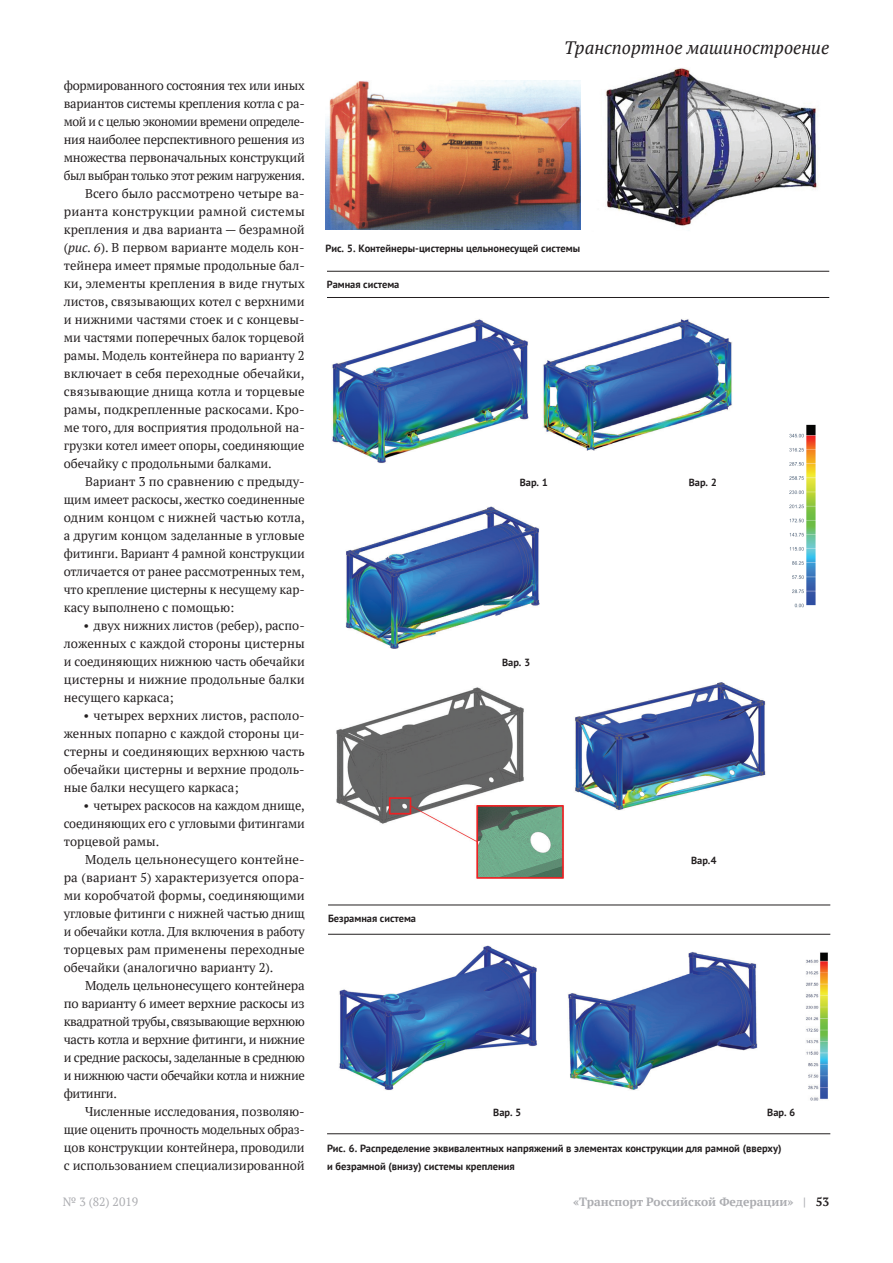
<style>
.page{position:relative;width:893px;height:1263px;background:#fff}
.page>*{position:absolute;margin:0;border:0;box-sizing:border-box;transform-origin:0 0}
.t1{font:italic 18px "PT Serif";color:#231f20}
.t2{font:12.75px/18px "PT Serif";color:#231f20;text-align:justify}
.t3{font:12.75px "PT Serif";letter-spacing:-.02em;color:#231f20}
.t4{font:12.75px "PT Serif";letter-spacing:-.03em;color:#231f20}
.t5{font:12.75px "PT Serif";letter-spacing:-.035em;color:#231f20}
.t6{font:12.75px "PT Serif";letter-spacing:.02em;color:#231f20}
.t7{font:700 12px "PT Serif";color:#acadb1}
.t8{font:12px "PT Serif";color:#acadb1}
.t9{font:700 10.5px/18px "PT Sans";color:#231f20}
.t10{font:700 10.35px "PT Sans";color:#231f20}
.s1{font-style:italic}
.s2{color:#231f20}
</style>
<div class="page">
<img style="left:789px;top:424px;width:27px;height:184px">
<img style="left:806px;top:952px;width:22px;height:149px">
<img style="left:332px;top:319px;width:197px;height:144px">
<img style="left:543px;top:319px;width:189px;height:131px">
<img style="left:345px;top:506px;width:194px;height:142px">
<img style="left:336px;top:687px;width:228px;height:192px">
<img style="left:575px;top:682px;width:191px;height:128px">
<img style="left:339px;top:945px;width:198px;height:145px">
<img style="left:568px;top:952px;width:190px;height:138px">
<hr style="left:328px;top:905px;width:502px;height:1px;background:#231f20">
<hr style="left:327px;top:297px;width:502px;height:1px;background:#231f20">
<hr style="left:327px;top:271px;width:502px;height:1px;background:#231f20">
<hr style="left:328px;top:934px;width:502px;height:1px;background:#231f20">
<hr style="left:327px;top:1133px;width:503px;height:1px;background:#231f20">
<img style="left:326px;top:81px;width:255px;height:149px">
<img style="left:605px;top:68px;width:214px;height:158px">
<p class="t3" style="left:64px;top:77px;width:242px">формированного состояния тех или иных</p>
<p class="t3" style="left:64px;top:95px;width:242px">вариантов системы крепления котла с ра-</p>
<p class="t5" style="left:64px;top:113px;width:242px">мой и с целью экономии времени определе-</p>
<p class="t3" style="left:64px;top:131px;width:243px">ния наиболее перспективного решения из</p>
<p class="t3" style="left:64px;top:149px;width:243px">множества первоначальных конструкций</p>
<p class="t4" style="left:64px;top:167px;width:243px">был выбран только этот режим нагружения.</p>
<p class="t2" style="left:85px;top:184px;width:221px">Всего было рассмотрено четыре ва-</p>
<p class="t6" style="left:64px;top:203px;width:243px">рианта конструкции рамной системы</p>
<p class="t2" style="left:64px;top:220px;width:242px">крепления и два варианта — безрамной</p>
<p class="t2" style="left:64px;top:238px;width:242px">(<span class="s1">рис. 6</span>). В первом варианте модель кон-</p>
<p class="t2" style="left:64px;top:256px;width:242px">тейнера имеет прямые продольные бал-</p>
<p class="t2" style="left:64px;top:274px;width:243px">ки, элементы крепления в виде гнутых</p>
<p class="t2" style="left:64px;top:292px;width:242px">листов, связывающих котел с верхними</p>
<p class="t2" style="left:64px;top:310px;width:242px">и нижними частями стоек и с концевы-</p>
<p class="t2" style="left:64px;top:328px;width:242px">ми частями поперечных балок торцевой</p>
<p class="t2" style="left:64px;top:346px;width:242px">рамы. Модель контейнера по варианту 2</p>
<p class="t2" style="left:64px;top:364px;width:242px">включает в себя переходные обечайки,</p>
<p class="t2" style="left:64px;top:382px;width:242px">связывающие днища котла и торцевые</p>
<p class="t2" style="left:64px;top:400px;width:242px">рамы, подкрепленные раскосами. Кро-</p>
<p class="t2" style="left:64px;top:418px;width:242px">ме того, для восприятия продольной на-</p>
<p class="t2" style="left:64px;top:436px;width:242px">грузки котел имеет опоры, соединяющие</p>
<p class="t2" style="left:64px;top:454px;width:210px">обечайку с продольными балками.</p>
<p class="t2" style="left:85px;top:472px;width:221px">Вариант 3 по сравнению с предыду-</p>
<p class="t2" style="left:64px;top:490px;width:243px">щим имеет раскосы, жестко соединенные</p>
<p class="t2" style="left:64px;top:508px;width:242px">одним концом с нижней частью котла,</p>
<p class="t2" style="left:64px;top:526px;width:242px">а другим концом заделанные в угловые</p>
<p class="t2" style="left:64px;top:544px;width:243px">фитинги. Вариант 4 рамной конструкции</p>
<p class="t2" style="left:64px;top:562px;width:242px">отличается от ранее рассмотренных тем,</p>
<p class="t2" style="left:64px;top:580px;width:242px">что крепление цистерны к несущему кар-</p>
<p class="t2" style="left:64px;top:598px;width:172px">касу выполнено с помощью:</p>
<p class="t2" style="left:64px;top:616px;width:243px;text-indent:20px">• двух нижних листов (ребер), распо&shy;ложенных с каждой стороны цистерны и соединяющих нижнюю часть обечайки цистерны и нижние продольные балки несущего каркаса;</p>
<p class="t2" style="left:64px;top:706px;width:243px;text-indent:20px">• четырех верхних листов, располо&shy;женных попарно с каждой стороны ци&shy;стерны и соединяющих верхнюю часть обечайки цистерны и верхние продоль&shy;ные балки несущего каркаса;</p>
<p class="t2" style="left:64px;top:796px;width:243px;text-indent:20px">• четырех раскосов на каждом днище, соединяющих его с угловыми фитингами торцевой рамы.</p>
<p class="t2" style="left:64px;top:850px;width:243px;text-indent:21px">Модель цельнонесущего контейне&shy;ра (вариант 5) характеризуется опора&shy;ми коробчатой формы, соединяющими угловые фитинги с нижней частью днищ и обечайки котла. Для включения в работу торцевых рам применены переходные обечайки (аналогично варианту 2).</p>
<p class="t2" style="left:64px;top:976px;width:243px;text-indent:21px">Модель цельнонесущего контейнера по варианту 6 имеет верхние раскосы из квадратной трубы, связывающие верхнюю часть котла и верхние фитинги, и нижние и средние раскосы, заделанные в среднюю и нижнюю части обечайки котла и нижние фитинги.</p>
<p class="t2" style="left:64px;top:1102px;width:243px;text-indent:21px">Численные исследования, позволяю&shy;щие оценить прочность модельных образ&shy;цов конструкции контейнера, проводили с использованием специализированной</p>
<h1 class="t1" style="left:564px;top:36px;width:266px">Транспортное машиностроение</h1>
<p class="t9" style="left:326px;top:239px;width:256px">Рис. 5. Контейнеры-цистерны цельнонесущей системы</p>
<p class="t10" style="left:327px;top:277px;width:74px">Рамная система</p>
<p class="t10" style="left:328px;top:912px;width:89px">Безрамная система</p>
<p class="t10" style="left:520px;top:475px;width:30px">Вар. 1</p>
<p class="t10" style="left:689px;top:475px;width:30px">Вар. 2</p>
<p class="t10" style="left:502px;top:655px;width:30px">Вар. 3</p>
<p class="t10" style="left:691px;top:853px;width:27px">Вар.4</p>
<p class="t10" style="left:493px;top:1105px;width:30px">Вар. 5</p>
<p class="t10" style="left:767px;top:1105px;width:30px">Вар. 6</p>
<p class="t9" style="left:327px;top:1139px;width:456px">Рис. 6. Распределение эквивалентных напряжений в элементах конструкции для рамной (вверху) и безрамной (внизу) системы крепления</p>
<p class="t8" style="left:63px;top:1194px;width:77px">№ 3 (82) 2019</p>
<p class="t7" style="left:573px;top:1194px;width:258px">«Транспорт Российской Федерации» | <span class="s2">53</span></p>
</div>
